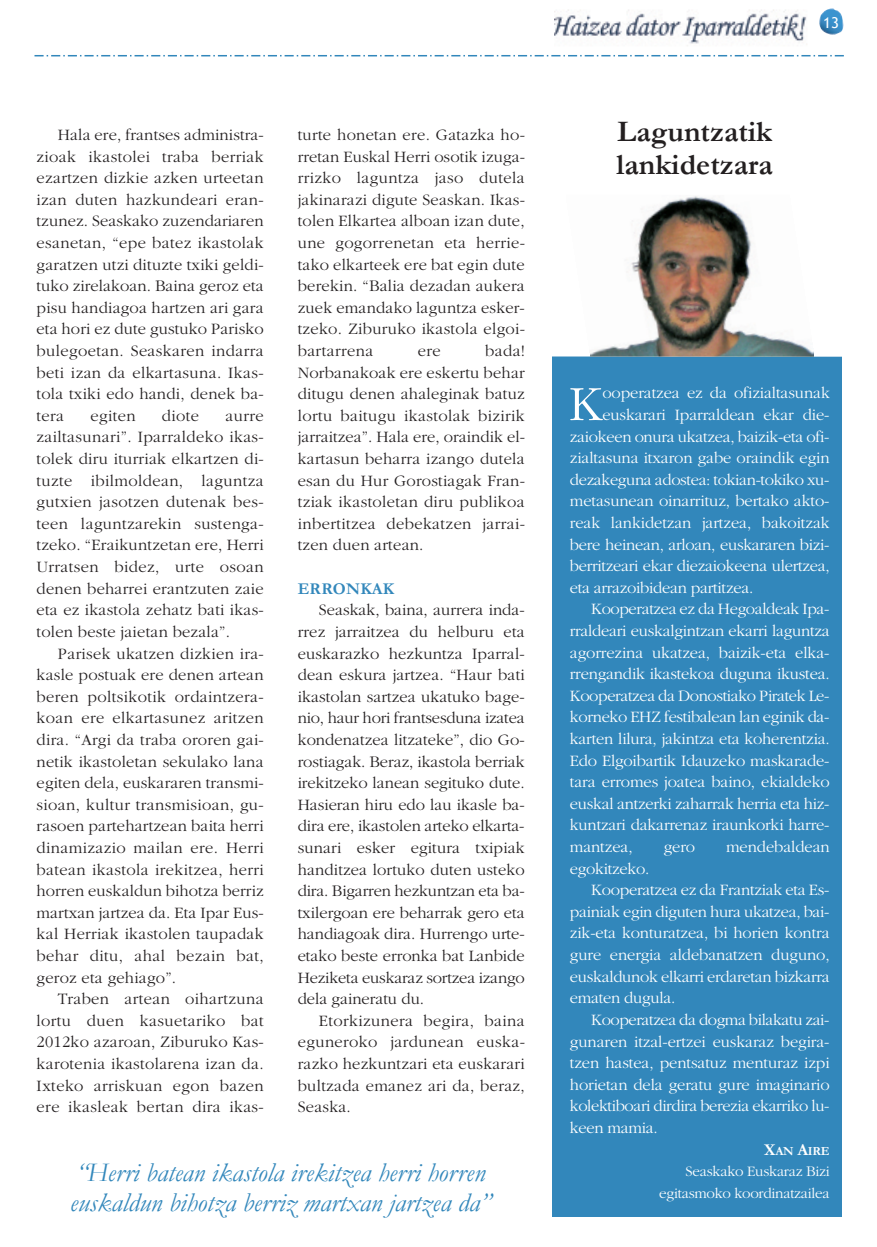
<style>
.page{position:relative;width:877px;height:1247px;background:#fff}
.page>*{position:absolute;margin:0;border:0;box-sizing:border-box;transform-origin:0 0}
.t1{font:300 51.15px "Garamond";color:#fff}
.t2{font:700 30px/33px "Garamond";color:#231f20}
.t3{font:italic 27px/30px "Garamond";color:#3287bb}
.t4{font:300 16.5px/21.6px "Garamond";letter-spacing:.02em;color:#231f20;text-align:justify}
.t5{font:300 16.5px "Garamond";letter-spacing:-.015em;color:#fff}
.t6{font:700 16.5px "Garamond";letter-spacing:.015em;color:#3287bb}
.t7{font:300 15px/21.6px "Garamond";letter-spacing:-.015em;color:#fff;text-align:right}
.t8{font:15px "Trebuchet MS";color:#fff}
.t9{font:700 12.3px "Garamond";color:#fff}
.s1{font-size:16.5px}
</style>
<div class="page">
<img style="left:819px;top:8px;width:24px;height:27px">
<img style="left:554px;top:9px;width:253px;height:37px">
<svg style="left:34px;top:55px;width:810px;height:1px"></svg>
<div style="left:553px;top:228px;width:289px;height:989px;background:#3287bb"></div>
<div style="left:551px;top:195px;width:293px;height:162px;background:#fff"></div>
<img style="left:566px;top:196px;width:248px;height:161px">
<p class="t4" style="left:37px;top:124px;width:229px;text-indent:21px">Hala ere, frantses administra&shy;zioak ikastolei traba berriak ezartzen dizkie azken urteetan izan duten hazkundeari eran&shy;tzunez. Seaskako zuzendariaren esanetan, “epe batez ikastolak garatzen utzi dituzte txiki geldi&shy;tuko zirelakoan. Baina geroz eta pisu handiagoa hartzen ari gara eta hori ez dute gustuko Parisko bulegoetan. Seaskaren indarra beti izan da elkartasuna. Ikas&shy;tola txiki edo handi, denek ba&shy;tera</p>
<p class="t4" style="left:90px;top:404px;width:47px">egiten</p>
<p class="t4" style="left:162px;top:404px;width:39px">diote</p>
<p class="t4" style="left:37px;top:404px;width:229px;text-indent:189px">aurre zailtasunari”. Iparraldeko ikas&shy;tolek diru iturriak elkartzen di&shy;tuzte ibilmoldean, laguntza gutxien jasotzen dutenak bes&shy;teen laguntzarekin sustenga&shy;tzeko. “Eraikuntzetan ere, Herri Urratsen bidez, urte osoan denen beharrei erantzuten zaie eta ez ikastola zehatz bati ikas&shy;tolen beste jaietan bezala”.</p>
<p class="t4" style="left:37px;top:642px;width:229px;text-indent:21px">Parisek ukatzen dizkien ira&shy;kasle postuak ere denen artean beren poltsikotik ordaintzera&shy;koan ere elkartasunez aritzen dira. “Argi da traba ororen gai&shy;netik ikastoletan sekulako lana egiten dela, euskararen transmi&shy;sioan, kultur transmisioan, gu&shy;rasoen partehartzean baita herri dinamizazio mailan ere. Herri batean ikastola irekitzea, herri horren euskaldun bihotza berriz martxan jartzea da. Eta Ipar Eus&shy;kal Herriak ikastolen taupadak behar ditu, ahal bezain bat, geroz eta gehiago”.</p>
<p class="t4" style="left:37px;top:988px;width:229px;text-indent:21px">Traben artean oihartzuna lortu duen kasuetariko bat 2012ko azaroan, Ziburuko Kas&shy;karotenia ikastolarena izan da.<br>Ixteko arriskuan egon bazen ere ikasleak bertan dira ikas-</p>
<p class="t4" style="left:298px;top:124px;width:229px">turte honetan ere. Gatazka ho&shy;rretan Euskal Herri osotik izuga&shy;rrizko laguntza jaso dutela jakinarazi digute Seaskan. Ikas&shy;tolen Elkartea alboan izan dute, une gogorrenetan eta herrie&shy;tako elkarteek ere bat egin dute berekin. “Balia dezadan aukera zuek emandako laguntza esker&shy;tzeko. Ziburuko ikastola elgoi&shy;bartarrena</p>
<p class="t4" style="left:298px;top:340px;width:229px;text-indent:187px">bada!<br>Norbanakoak ere eskertu behar ditugu denen ahaleginak batuz lortu baitugu ikastolak bizirik jarraitzea”. Hala ere, oraindik el&shy;kartasun beharra izango dutela esan du Hur Gorostiagak Fran&shy;tziak ikastoletan diru publikoa inbertitzea debekatzen jarrai&shy;tzen duen artean.</p>
<p class="t6" style="left:298px;top:579px;width:98px">ERROnKAK</p>
<p class="t4" style="left:298px;top:599px;width:229px;text-indent:21px">Seaskak, baina, aurrera inda&shy;rrez jarraitzea du helburu eta euskarazko hezkuntza Iparral&shy;dean eskura jartzea. “Haur bati ikastolan sartzea ukatuko bage&shy;nio, haur hori frantsesduna izatea kondenatzea litzateke”, dio Go&shy;rostiagak. Beraz, ikastola berriak irekitzeko lanean segituko dute.<br>Hasieran hiru edo lau ikasle ba&shy;dira ere, ikastolen arteko elkarta&shy;sunari esker egitura txipiak handitzea lortuko duten usteko dira. Bigarren hezkuntzan eta ba&shy;txilergoan ere beharrak gero eta handiagoak dira. Hurrengo urte&shy;etako beste erronka bat Lanbide Heziketa euskaraz sortzea izango dela gaineratu du.</p>
<p class="t4" style="left:298px;top:1009px;width:229px;text-indent:21px">Etorkizunera begira, baina eguneroko jardunean euska&shy;razko hezkuntzari eta euskarari bultzada emanez ari da, beraz, Seaska.</p>
<p class="t4" style="left:418px;top:340px;width:24px">ere</p>
<h3 class="t3" style="left:70px;top:1158px;width:423px">“Herri batean ikastola irekitzea herri horren euskaldun bihotza berriz martxan jartzea da”</h3>
<h2 class="t2" style="left:617px;top:116px;width:158px">Laguntzatik lankidetzara</h2>
<p class="t8" style="left:823px;top:13px;width:17px">13</p>
<h1 class="t1" style="left:569px;top:372px;width:35px">K</h1>
<p class="t5" style="left:602px;top:383px;width:229px">ooperatzea ez da ofizialtasunak</p>
<p class="t5" style="left:602px;top:405px;width:229px">euskarari Iparraldean ekar die-</p>
<p class="t5" style="left:570px;top:426px;width:261px">zaiokeen onura ukatzea, baizik-eta ofi-</p>
<p class="t5" style="left:570px;top:448px;width:261px">zialtasuna itxaron gabe oraindik egin</p>
<p class="t5" style="left:570px;top:469px;width:261px">dezakeguna adostea: tokian-tokiko xu-</p>
<p class="t5" style="left:570px;top:491px;width:261px">metasunean oinarrituz, bertako akto-</p>
<p class="t5" style="left:570px;top:513px;width:261px">reak lankidetzan jartzea, bakoitzak</p>
<p class="t5" style="left:570px;top:534px;width:261px">bere heinean, arloan, euskararen bizi-</p>
<p class="t5" style="left:570px;top:556px;width:261px">berritzeari ekar diezaiokeena ulertzea,</p>
<p class="t5" style="left:570px;top:577px;width:185px">eta arrazoibidean partitzea.</p>
<p class="t5" style="left:591px;top:599px;width:240px">Kooperatzea ez da Hegoaldeak Ipa-</p>
<p class="t5" style="left:570px;top:621px;width:261px">rraldeari euskalgintzan ekarri laguntza</p>
<p class="t5" style="left:570px;top:642px;width:261px">agorrezina ukatzea, baizik-eta elka-</p>
<p class="t5" style="left:570px;top:664px;width:261px">rrengandik ikastekoa duguna ikustea.</p>
<p class="t5" style="left:570px;top:685px;width:261px">Kooperatzea da Donostiako Piratek Le-</p>
<p class="t5" style="left:570px;top:707px;width:261px">korneko EHZ festibalean lan eginik da-</p>
<p class="t5" style="left:570px;top:729px;width:261px">karten lilura, jakintza eta koherentzia.</p>
<p class="t5" style="left:570px;top:750px;width:261px">Edo Elgoibartik Idauzeko maskarade-</p>
<p class="t5" style="left:570px;top:772px;width:261px">tara erromes joatea baino, ekialdeko</p>
<p class="t5" style="left:570px;top:793px;width:261px">euskal antzerki zaharrak herria eta hiz-</p>
<p class="t5" style="left:570px;top:815px;width:261px">kuntzari dakarrenaz iraunkorki harre-</p>
<p class="t5" style="left:570px;top:837px;width:64px">mantzea,</p>
<p class="t5" style="left:664px;top:837px;width:33px">gero</p>
<p class="t5" style="left:726px;top:837px;width:105px">mendebaldean</p>
<p class="t5" style="left:570px;top:858px;width:81px">egokitzeko.</p>
<p class="t5" style="left:591px;top:880px;width:240px">Kooperatzea ez da Frantziak eta Es-</p>
<p class="t5" style="left:570px;top:901px;width:261px">painiak egin diguten hura ukatzea, bai-</p>
<p class="t5" style="left:570px;top:923px;width:261px">zik-eta konturatzea, bi horien kontra</p>
<p class="t5" style="left:570px;top:945px;width:261px">gure energia aldebanatzen duguno,</p>
<p class="t5" style="left:570px;top:966px;width:261px">euskaldunok elkarri erdaretan bizkarra</p>
<p class="t5" style="left:570px;top:988px;width:107px">ematen dugula.</p>
<p class="t5" style="left:591px;top:1009px;width:240px">Kooperatzea da dogma bilakatu zai-</p>
<p class="t5" style="left:570px;top:1031px;width:261px">gunaren itzal-ertzei euskaraz begira-</p>
<p class="t5" style="left:570px;top:1053px;width:261px">tzen hastea, pentsatuz menturaz izpi</p>
<p class="t5" style="left:570px;top:1074px;width:261px">horietan dela geratu gure imaginario</p>
<p class="t5" style="left:570px;top:1096px;width:261px">kolektiboari dirdira berezia ekarriko lu-</p>
<p class="t5" style="left:570px;top:1117px;width:89px">keen mamia.</p>
<p class="t9" style="left:764px;top:1144px;width:67px"><span class="s1">X</span>An <span class="s1">A</span>IRE</p>
<p class="t7" style="left:659px;top:1160px;width:172px">Seaskako Euskaraz Bizi egitasmoko koordinatzailea</p>
</div>
